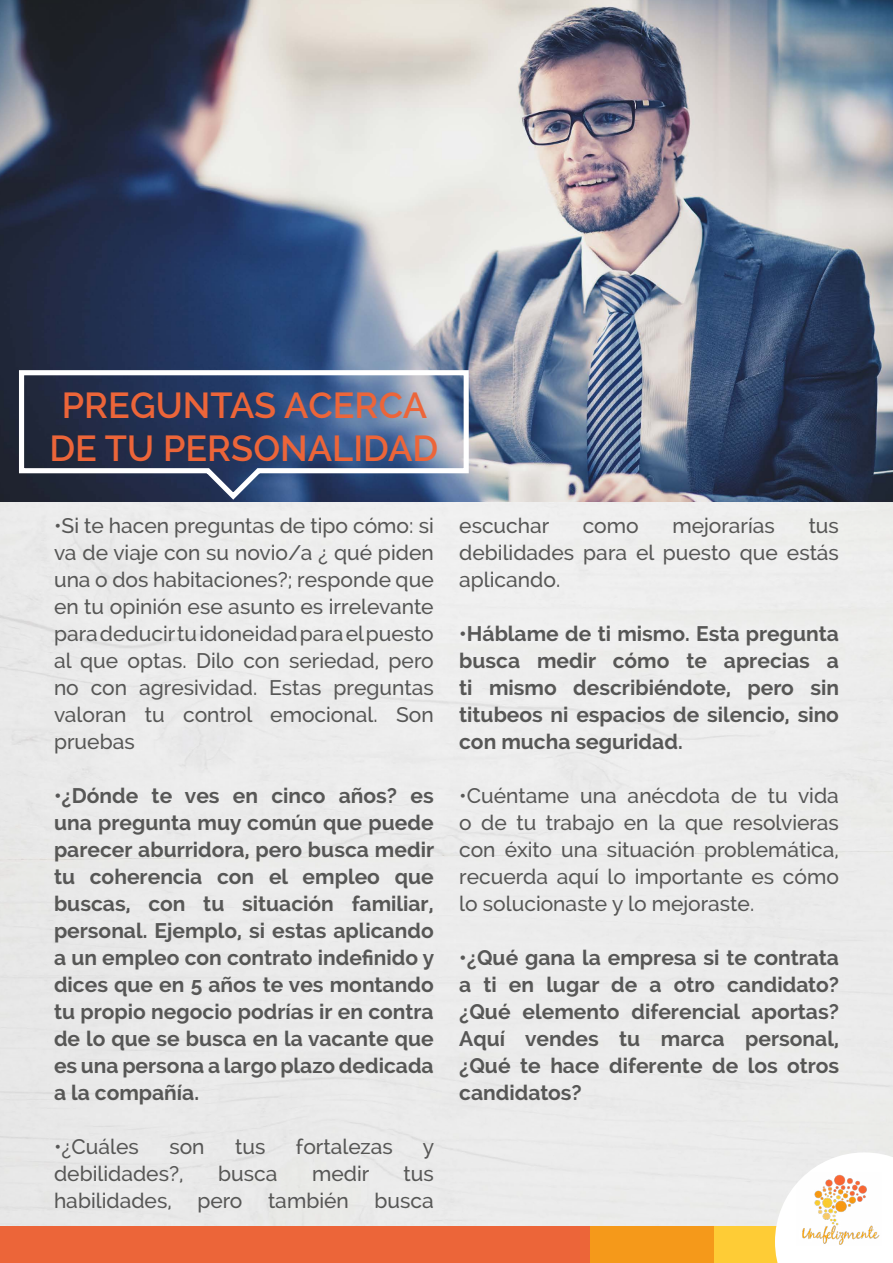
<style>
.page{position:relative;width:893px;height:1263px;background:#fff}
.page>*{position:absolute;margin:0;border:0;box-sizing:border-box;transform-origin:0 0}
.t1{font:600 36px/43.2px "Raleway";color:#ec6539;text-align:center}
.t2{font:700 21px/27px "Raleway";color:#575756;text-align:justify}
.t3{font:500 21px/27px "Raleway";color:#575756;text-align:justify}
</style>
<div class="page">
<img style="left:0;top:0;width:893px;height:502px">
<svg style="left:16px;top:368px;width:455px;height:135px;background:#4a5b7b"></svg>
<div style="left:0;top:1226px;width:631px;height:37px;background:#ec6539"></div>
<div style="left:590px;top:1226px;width:166px;height:37px;background:#f5991a"></div>
<div style="left:714px;top:1226px;width:82px;height:37px;background:#fecc36"></div>
<svg style="left:775px;top:1152px;width:118px;height:111px"></svg>
<img style="left:796px;top:1173px;width:86px;height:72px">
<h1 class="t1" style="left:49px;top:383px;width:390px">PREGUNTAS ACERCA<br>DE TU PERSONALIDAD</h1>
<p class="t3" style="left:54px;top:512px;width:381px">•Si te hacen preguntas de tipo cómo: si va de viaje con su novio/a ¿ qué piden una o dos habitaciones?; responde que en tu opinión ese asunto es irrelevante para deducir tu idoneidad para el puesto al que optas. Dilo con seriedad, pero no con agresividad. Estas preguntas valoran tu control emocional. Son pruebas</p>
<p class="t2" style="left:54px;top:782px;width:382px">•¿Dónde te ves en cinco años? es una pregunta muy común que puede parecer aburridora, pero busca medir tu coherencia con el empleo que buscas, con tu situación familiar, personal. Ejemplo, si estas aplicando a un empleo con contrato indefinido y dices que en 5 años te ves montando tu propio negocio podrías ir en contra de lo que se busca en la vacante que es una persona a largo plazo dedicada a la compañía.</p>
<p class="t3" style="left:54px;top:1133px;width:86px">•¿Cuáles</p>
<p class="t3" style="left:169px;top:1133px;width:37px">son</p>
<p class="t3" style="left:235px;top:1133px;width:32px">tus</p>
<p class="t3" style="left:296px;top:1133px;width:98px">fortalezas</p>
<p class="t3" style="left:423px;top:1133px;width:13px">y</p>
<p class="t3" style="left:54px;top:1160px;width:131px">debilidades?,</p>
<p class="t3" style="left:218px;top:1160px;width:61px">busca</p>
<p class="t3" style="left:312px;top:1160px;width:59px">medir</p>
<p class="t3" style="left:54px;top:1160px;width:381px;text-align:right">tus<br>habilidades, pero también busca</p>
<p class="t3" style="left:459px;top:512px;width:92px">escuchar</p>
<p class="t3" style="left:583px;top:512px;width:57px">como</p>
<p class="t3" style="left:672px;top:512px;width:104px">mejorarías</p>
<p class="t3" style="left:459px;top:512px;width:381px;text-indent:349px">tus debilidades para el puesto que estás aplicando.</p>
<p class="t2" style="left:459px;top:620px;width:381px">•Háblame de ti mismo. Esta pregunta busca medir cómo te aprecias a ti mismo describiéndote, pero sin titubeos ni espacios de silencio, sino con mucha seguridad.</p>
<p class="t3" style="left:459px;top:782px;width:381px">•Cuéntame una anécdota de tu vida o de tu trabajo en la que resolvieras con éxito una situación problemática, recuerda aquí lo importante es cómo lo solucionaste y lo mejoraste.</p>
<p class="t2" style="left:459px;top:945px;width:381px">•¿Qué gana la empresa si te contrata a ti en lugar de a otro candidato? ¿Qué elemento diferencial aportas?<br>Aquí vendes tu marca personal, ¿Qué te hace diferente de los otros candidatos?</p>
</div>
